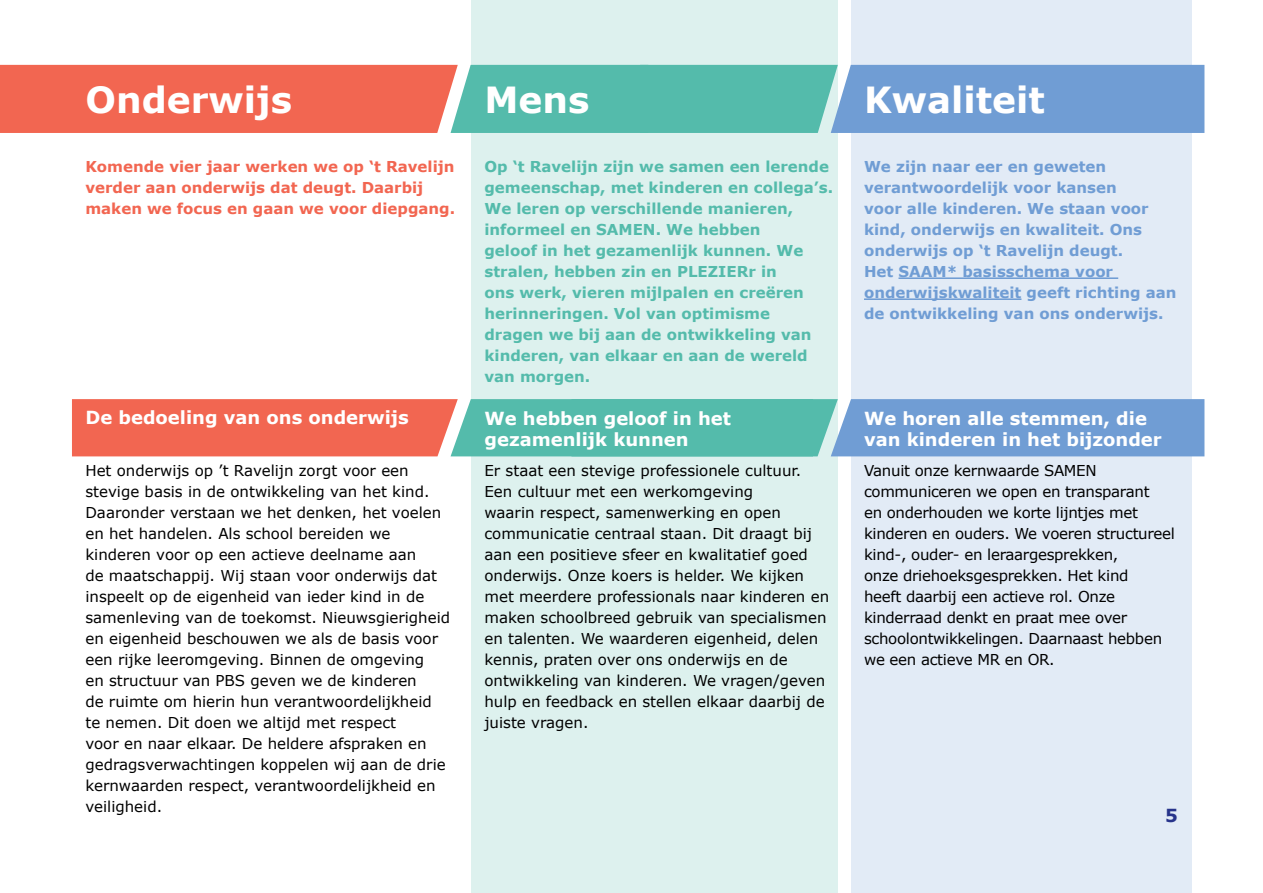
<style>
.page{position:relative;width:1263px;height:893px;background:#fff}
.page>*{position:absolute;margin:0;border:0;box-sizing:border-box;transform-origin:0 0}
.t1{font:700 36px "Verdana";color:#fff}
.t2{font:700 18px/21.6px "Verdana";color:#fff}
.t3{font:700 18px "Verdana";color:#27348b}
.t4{font:15px/21px "Verdana";color:#000}
.t5{font:700 15px/21px "Verdana";color:#54bbab}
.t6{font:15px/21px "Verdana";letter-spacing:-.02em;color:#000}
.t7{font:700 15px/21px "Verdana";color:#709dd4}
.t8{font:700 15px/21px "Verdana";color:#f26651}
</style>
<div class="page">
<div style="left:471px;top:0;width:367px;height:893px;background:#ddf1ee"></div>
<div style="left:851px;top:0;width:340px;height:893px;background:#e2ebf6"></div>
<svg style="left:0;top:65px;width:1204px;height:68px;background:#9a9397"></svg>
<svg style="left:72px;top:399px;width:1132px;height:57px;background:#95969c"></svg>
<hr style="left:898px;top:277px;width:220px;height:2px;background:#709dd4">
<hr style="left:864px;top:298px;width:157px;height:2px;background:#709dd4">
<p class="t1" style="left:85px;top:76px;width:208px">Onderwijs</p>
<p class="t1" style="left:484px;top:76px;width:107px">Mens</p>
<p class="t1" style="left:864px;top:76px;width:182px">Kwaliteit</p>
<p class="t8" style="left:85px;top:156px;width:371px">Komende vier jaar werken we op ‘t Ravelijn verder aan onderwijs dat deugt. Daarbij maken we focus en gaan we voor diepgang.</p>
<p class="t2" style="left:85px;top:407px;width:325px">De bedoeling van ons onderwijs</p>
<p class="t4" style="left:85px;top:460px;width:366px">Het onderwijs op ’t Ravelijn zorgt voor een stevige basis in de ontwikkeling van het kind.<br>Daaronder verstaan we het denken, het voelen en het handelen. Als school bereiden we kinderen voor op een actieve deelname aan<br>de maatschappij. Wij staan voor onderwijs dat inspeelt op de eigenheid van ieder kind in de samenleving van de toekomst. Nieuwsgierigheid en eigenheid beschouwen we als de basis voor een rijke leeromgeving. Binnen de omgeving<br>en structuur van PBS geven we de kinderen<br>de ruimte om hierin hun verantwoordelijkheid te nemen. Dit doen we altijd met respect<br>voor en naar elkaar. De heldere afspraken en gedragsverwachtingen koppelen wij aan de drie kernwaarden respect, verantwoordelijkheid en veiligheid.</p>
<p class="t5" style="left:484px;top:156px;width:350px">Op ‘t Ravelijn zijn we samen een lerende gemeenschap, met kinderen en collega’s.<br>We leren op verschillende manieren, informeel en SAMEN. We hebben<br>geloof in het gezamenlijk kunnen. We stralen, hebben zin en PLEZIERr in<br>ons werk, vieren mijlpalen en creëren herinneringen. Vol van optimisme<br>dragen we bij aan de ontwikkeling van kinderen, van elkaar en aan de wereld van morgen.</p>
<p class="t2" style="left:484px;top:408px;width:248px">We hebben geloof in het gezamenlijk kunnen</p>
<p class="t4" style="left:484px;top:460px;width:346px">Er staat een stevige professionele cultuur.<br>Een cultuur met een werkomgeving<br>waarin respect, samenwerking en open communicatie centraal staan. Dit draagt bij aan een positieve sfeer en kwalitatief goed onderwijs. Onze koers is helder. We kijken met meerdere professionals naar kinderen en maken schoolbreed gebruik van specialismen en talenten. We waarderen eigenheid, delen kennis, praten over ons onderwijs en de ontwikkeling van kinderen. We vragen/geven hulp en feedback en stellen elkaar daarbij de juiste vragen.</p>
<p class="t7" style="left:864px;top:156px;width:314px">We zijn naar eer en geweten verantwoordelijk voor kansen<br>voor alle kinderen. We staan voor kind, onderwijs en kwaliteit. Ons onderwijs op ‘t Ravelijn deugt.<br>Het SAAM* basisschema voor onderwijskwaliteit geeft richting aan de ontwikkeling van ons onderwijs.</p>
<p class="t2" style="left:864px;top:408px;width:299px">We horen alle stemmen, die van kinderen in het bijzonder</p>
<p class="t6" style="left:864px;top:460px;width:312px">Vanuit onze kernwaarde SAMEN communiceren we open en transparant<br>en onderhouden we korte lijntjes met kinderen en ouders. We voeren structureel kind-, ouder- en leraargesprekken,<br>onze driehoeksgesprekken. Het kind<br>heeft daarbij een actieve rol. Onze kinderraad denkt en praat mee over schoolontwikkelingen. Daarnaast hebben we een actieve MR en OR.</p>
<p class="t3" style="left:1165px;top:803px;width:14px">5</p>
</div>
